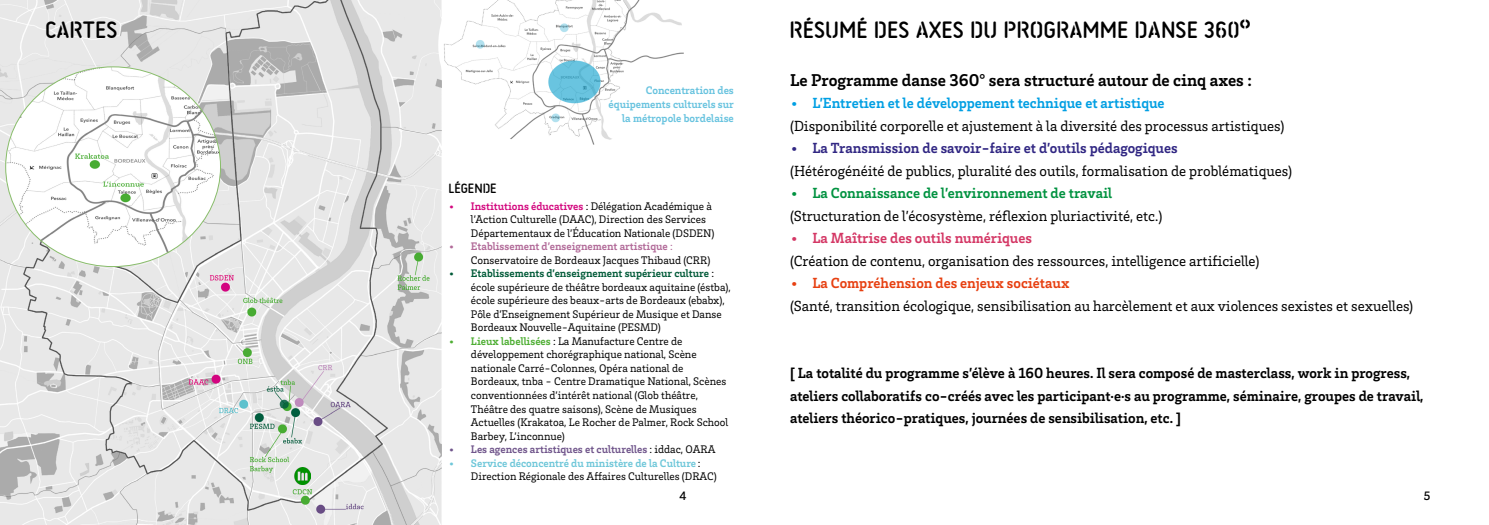
<style>
.page{position:relative;width:1489px;height:525px;background:#fff}
.page>*{position:absolute;margin:0;border:0;box-sizing:border-box;transform-origin:0 0}
.t1{font:26.25px "Stencil Allround";color:#000}
.t2{font:700 17.5px "Brix Slab";color:#000}
.t3{font:15px "Brix Slab";color:#000}
.t4{font:700 15px/22.5px "Brix Slab";color:#000}
.t5{font:700 15px "Brix Slab";color:#312783}
.t6{font:700 15px "Brix Slab";color:#009fe3}
.t7{font:700 15px "Brix Slab";color:#009240}
.t8{font:700 15px "Brix Slab";color:#e74011}
.t9{font:700 15px "Brix Slab";color:#d43765}
.t10{font:15px "Stencil Allround";color:#000}
.t11{font:500 12.5px "Brix Slab";color:#000}
.t12{font:11.25px/13.5px "Brix Slab";color:#000}
.t13{font:700 11.25px/13.5px "Brix Slab";color:#68c3df;text-align:right}
.t14{font:700 11.25px "Brix Slab";color:#70558b}
.s1{font-weight:700;color:#d3097f}
.s2{font-weight:700;color:#b26b99}
.s3{color:#b26b99}
.s4{font-weight:700;color:#005a38}
.s5{font-weight:700;color:#4eae33}
.s6{font-weight:400;color:#000}
.s7{font-weight:700;color:#6fc7d9}
</style>
<div class="page">
<img style="left:0;top:0;width:442px;height:524px">
<img style="left:294px;top:467px;width:17px;height:17px">
<img style="left:438px;top:0;width:246px;height:148px">
<img style="left:6px;top:67px;width:214px;height:199px">
<h1 class="t1" style="left:45px;top:17px;width:74px">CARTES</h1>
<h3 class="t10" style="left:448px;top:181px;width:50px">LÉGENDE</h3>
<p class="t13" style="left:608px;top:83px;width:127px">Concentration des équipements culturels sur la métropole bordelaise</p>
<p class="t12" style="left:471px;top:199px;width:245px;text-indent:-22px"><span class="s1">• Institutions éducatives</span> : Délégation Académique à l’Action Culturelle (DAAC), Direction des Services<br>Départementaux de l’Éducation Nationale (DSDEN)</p>
<p class="t12" style="left:471px;top:239px;width:241px;text-indent:-22px"><span class="s2">• Etablissement d’enseignement artistique</span> <span class="s3">:<br></span>Conservatoire de Bordeaux Jacques Thibaud (CRR)</p>
<p class="t12" style="left:471px;top:266px;width:261px;text-indent:-22px"><span class="s4">• Etablissements d’enseignement supérieur culture</span> : école supérieure de théâtre bordeaux aquitaine (éstba), école supérieure des beaux-arts de Bordeaux (ebabx), Pôle d’Enseignement Supérieur de Musique et Danse Bordeaux Nouvelle-Aquitaine (PESMD)</p>
<p class="t12" style="left:471px;top:334px;width:259px;text-indent:-22px"><span class="s5">• Lieux labellisées</span> : La Manufacture Centre de développement chorégraphique national, Scène nationale Carré-Colonnes, Opéra national de Bordeaux, tnba - Centre Dramatique National, Scènes conventionnées d’intérêt national (Glob théâtre, Théâtre des quatre saisons), Scène de Musiques Actuelles (Krakatoa, Le Rocher de Palmer, Rock School Barbey, L’inconnue)</p>
<p class="t14" style="left:448px;top:441px;width:268px">• Les agences artistiques et culturelles <span class="s6">: iddac, OARA</span></p>
<p class="t12" style="left:471px;top:455px;width:247px;text-indent:-22px"><span class="s7">• Service déconcentré du ministère de la Culture</span> :<br>Direction Régionale des Affaires Culturelles (DRAC)</p>
<h1 class="t1" style="left:789px;top:17px;width:462px">RÉSUMÉ DES AXES DU PROGRAMME DANSE 360°</h1>
<h2 class="t2" style="left:790px;top:68px;width:463px">Le Programme danse 360° sera structuré autour de cinq axes :</h2>
<h3 class="t6" style="left:790px;top:93px;width:376px">• L’Entretien et le développement technique et artistique</h3>
<h3 class="t3" style="left:790px;top:116px;width:495px">(Disponibilité corporelle et ajustement à la diversité des processus artistiques)</h3>
<h3 class="t5" style="left:790px;top:138px;width:389px">• La Transmission de savoir-faire et d’outils pédagogiques</h3>
<h3 class="t3" style="left:790px;top:161px;width:503px">(Hétérogénéité de publics, pluralité des outils, formalisation de problématiques)</h3>
<h3 class="t7" style="left:790px;top:183px;width:323px">• La Connaissance de l’environnement de travail</h3>
<h3 class="t3" style="left:790px;top:206px;width:374px">(Structuration de l’écosystème, réflexion pluriactivité, etc.)</h3>
<h3 class="t9" style="left:790px;top:228px;width:243px">• La Maîtrise des outils numériques</h3>
<h3 class="t3" style="left:790px;top:251px;width:471px">(Création de contenu, organisation des ressources, intelligence artificielle)</h3>
<h3 class="t8" style="left:790px;top:273px;width:281px">• La Compréhension des enjeux sociétaux</h3>
<h3 class="t3" style="left:790px;top:296px;width:624px">(Santé, transition écologique, sensibilisation au harcèlement et aux violences sexistes et sexuelles)</h3>
<p class="t4" style="left:790px;top:361px;width:635px">[ La totalité du programme s’élève à 160 heures. Il sera composé de masterclass, work in progress, ateliers collaboratifs co-créés avec les participant·e·s au programme, séminaire, groupes de travail, ateliers théorico-pratiques, journées de sensibilisation, etc. ]</p>
<p class="t11" style="left:679px;top:487px;width:8px">4</p>
<p class="t11" style="left:1423px;top:487px;width:8px">5</p>
</div>
